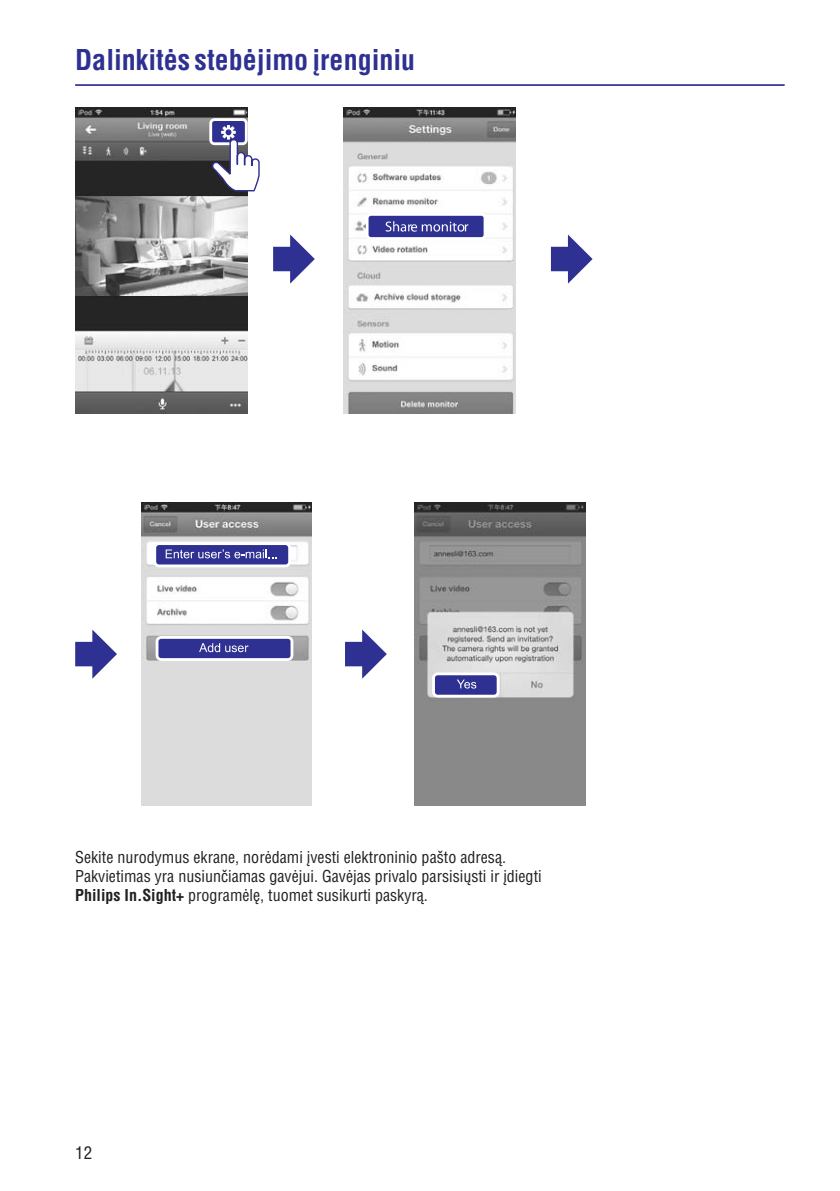
<style>
.page{position:relative;width:840px;height:1191px;background:#fff}
.page>*{position:absolute;margin:0;border:0;box-sizing:border-box;transform-origin:0 0}
.t1{font:700 28px "Rim Helvetica Condensed";color:#2e3092}
.t2{font:17px "Rim Helvetica Condensed";color:#231f20}
.t3{font:16px/18.8px "Rim Helvetica Condensed";color:#231f20}
.s1{font-weight:700}
</style>
<div class="page">
<hr style="left:75px;top:84px;width:709px;height:2px;background:#2e3092">
<img style="left:75px;top:108px;width:172px;height:305px">
<img style="left:75px;top:197px;width:172px;height:98px">
<img style="left:343px;top:108px;width:172px;height:305px">
<svg style="left:550px;top:234px;width:43px;height:50px"></svg>
<svg style="left:273px;top:234px;width:42px;height:50px"></svg>
<svg style="left:345px;top:629px;width:42px;height:50px"></svg>
<img style="left:141px;top:503px;width:170px;height:302px">
<div style="left:155px;top:636px;width:138px;height:25px;border:6px solid #fff;border-radius:3px"></div>
<div style="left:158px;top:639px;width:132px;height:19px;background:#2e3092;border-radius:3px"></div>
<svg style="left:199px;top:643px;width:49px;height:9px"></svg>
<div style="left:153px;top:542px;width:138px;height:25px;border:6px solid #fff;border-radius:3px"></div>
<div style="left:156px;top:545px;width:132px;height:19px;background:#2e3092;border-radius:3px"></div>
<svg style="left:166px;top:549px;width:110px;height:9px"></svg>
<div style="left:365px;top:213px;width:121px;height:27px;border:6px solid #fff;border-radius:2px"></div>
<div style="left:368px;top:216px;width:115px;height:21px;background:#2e3092;border-radius:2px"></div>
<svg style="left:385px;top:221px;width:83px;height:11px"></svg>
<div style="left:209px;top:118px;width:38px;height:27px;border:6px solid #fff;border-radius:2px"></div>
<div style="left:212px;top:121px;width:33px;height:21px;background:#2e3092;border-radius:2px"></div>
<svg style="left:212px;top:125px;width:48px;height:67px"></svg>
<img style="left:414px;top:503px;width:171px;height:302px">
<div style="left:432px;top:672px;width:67px;height:25px;border:6px solid #fff;border-radius:3px"></div>
<div style="left:434px;top:675px;width:62px;height:19px;background:#2e3092;border-radius:3px"></div>
<svg style="left:457px;top:679px;width:19px;height:9px"></svg>
<svg style="left:75px;top:629px;width:42px;height:50px"></svg>
<h1 class="t1" style="left:75px;top:49px;width:341px">Dalinkitës stebëjimo árenginiu</h1>
<p class="t3" style="left:75px;top:849px;width:467px">Sekite nurodymus ekrane, norëdami ávesti elektroninio paðto adresà.<br>Pakvietimas yra nusiunèiamas gavëjui. Gavëjas privalo parsisiøsti ir ádiegti<br><span class="s1">Philips In.Sight+</span> programëlæ, tuomet susikurti paskyrà.</p>
<p class="t2" style="left:75px;top:1146px;width:18px">12</p>
</div>
